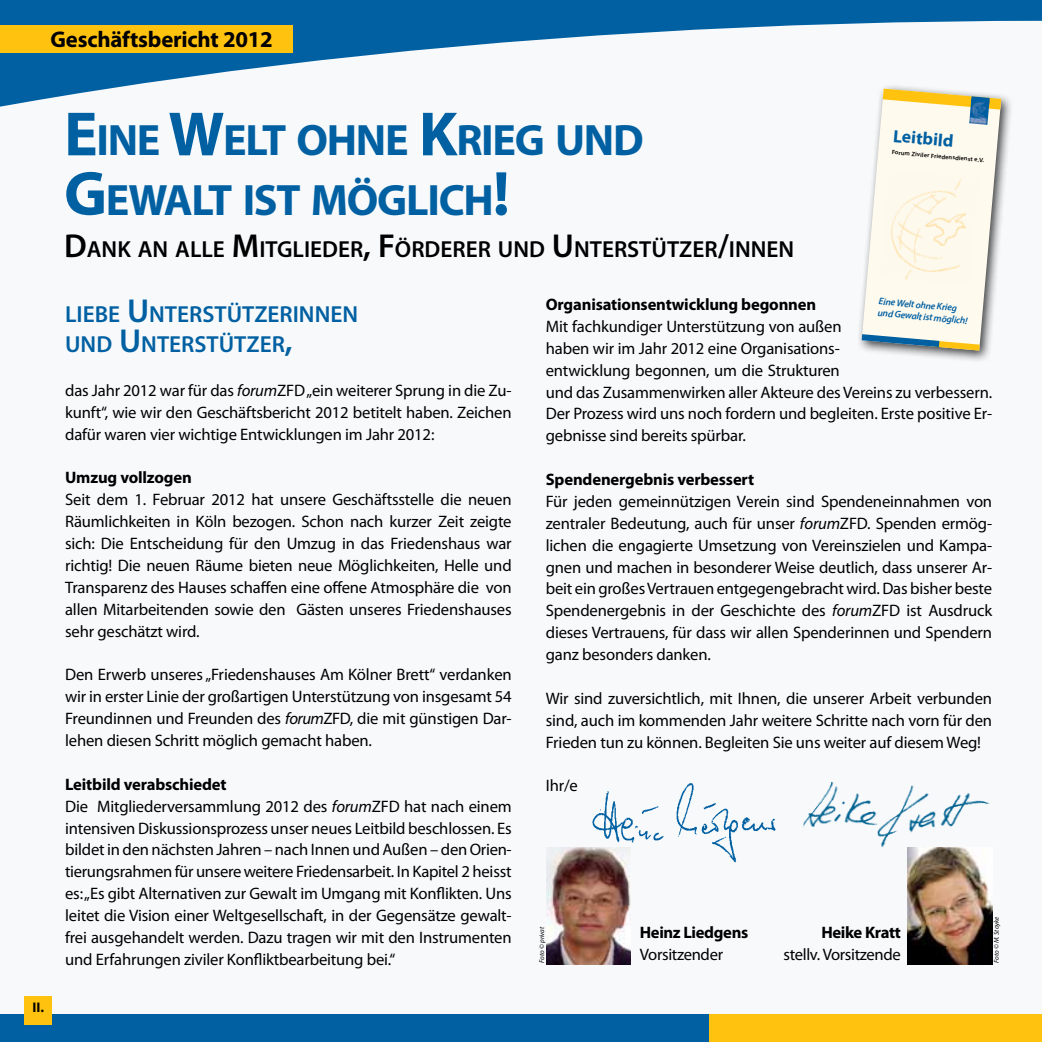
<style>
.page{position:relative;width:1042px;height:1042px;background:#0060a2}
.page>*{position:absolute;margin:0;border:0;box-sizing:border-box;transform-origin:0 0}
.t1{font:700 44.1px/59.5px "Myriad Pro";letter-spacing:-.03em;color:#0060a2}
.t2{font:600 23.28px "Myriad Pro";color:#000}
.t3{font:600 23.28px/29.8px "Myriad Pro";color:#0060a2}
.t4{font:700 22.75px "Myriad Pro";letter-spacing:-.01em;color:#000}
.t5{font:700 17.68px "Myriad Pro";color:#0060a2}
.t6{font:16.62px/21.9px "Myriad Pro";letter-spacing:-.01em;color:#000;text-align:justify}
.t7{font:700 16.62px "Myriad Pro";letter-spacing:-.01em;color:#000}
.t8{font:700 14px "Myriad Pro";color:#000}
.t9{font:italic 600 9.62px/11.5px "Myriad Pro";color:#0060a2}
.t10{font:italic 7px "Myriad Pro";color:#000}
.t11{font:600 6.3px "Myriad Pro";color:#000}
.s1{font-size:63px}
.s2{font-size:33.25px}
.s3{font-style:italic}
.s4{font-weight:700}
</style>
<div class="page">
<div style="left:0;top:21px;width:1042px;height:993px;background:#f7f9fb"></div>
<div style="left:0;top:25px;width:293px;height:28px;background:#ffc20e"></div>
<div style="left:25px;top:996px;width:27px;height:29px;background:#ffc20e"></div>
<div style="left:709px;top:1014px;width:333px;height:28px;background:#ffc20e"></div>
<img style="left:586px;top:779px;width:201px;height:86px">
<img style="left:802px;top:776px;width:189px;height:73px">
<img style="left:908px;top:847px;width:84px;height:117px">
<img style="left:546px;top:847px;width:85px;height:117px">
<svg style="left:539px;top:925px;width:7px;height:38px"></svg>
<svg style="left:993px;top:916px;width:8px;height:47px"></svg>
<div style="left:856px;top:83px;width:157px;height:280px;background:#000;opacity:.75"></div>
<svg style="left:861px;top:89px;width:140px;height:261px;background:#eae7d9"></svg>
<img style="left:880px;top:170px;width:98px;height:115px">
<h3 class="t4" style="left:50px;top:24px;width:224px">Geschäftsbericht 2012</h3>
<h1 class="t1" style="left:64px;top:109px;width:581px"><span class="s1">E</span>INE <span class="s1">W</span>ELT OHNE <span class="s1">K</span>RIEG UND<br><span class="s1">G</span>EWALT IST MÖGLICH<span class="s1">!</span></h1>
<h2 class="t2" style="left:64px;top:234px;width:731px"><span class="s2">D</span>ANK AN ALLE <span class="s2">M</span>ITGLIEDER<span class="s2">, F</span>ÖRDERER UND <span class="s2">U</span>NTERSTÜTZER<span class="s2">/</span>INNEN</h2>
<p class="t5" style="left:894px;top:124px;width:62px;rotate:5deg">Leitbild</p>
<p class="t11" style="left:892px;top:148px;width:94px;rotate:5deg">Forum Ziviler Friedensdienst e.V.</p>
<p class="t8" style="left:33px;top:998px;width:13px">II .</p>
<h2 class="t3" style="left:65px;top:299px;width:294px">LIEBE <span class="s2">U</span>NTERSTÜTZERINNEN<br>UND <span class="s2">U</span>NTERSTÜTZER<span class="s2">,</span></h2>
<p class="t6" style="left:65px;top:379px;width:448px">das Jahr 2012 war für das <span class="s3">forum</span>ZFD „ein weiterer Sprung in die Zu&shy;kunft“, wie wir den Geschäftsbericht 2012 betitelt haben. Zeichen dafür waren vier wichtige Entwicklungen im Jahr 2012:</p>
<p class="t7" style="left:65px;top:467px;width:128px">Umzug vollzogen</p>
<p class="t6" style="left:65px;top:488px;width:448px">Seit dem 1. Februar 2012 hat unsere Geschäftsstelle die neuen Räumlichkeiten in Köln bezogen. Schon nach kurzer Zeit zeigte sich: Die Entscheidung für den Umzug in das Friedenshaus war richtig! Die neuen Räume bieten neue Möglichkeiten, Helle und Transparenz des Hauses schaffen eine offene Atmosphäre die von allen Mitarbeitenden sowie den Gästen unseres Friedenshauses sehr geschätzt wird.</p>
<p class="t6" style="left:65px;top:663px;width:448px">Den Erwerb unseres „Friedenshauses Am Kölner Brett“ verdanken wir in erster Linie der großartigen Unterstützung von insgesamt 54<br>Freundinnen und Freunden des <span class="s3">forum</span>ZFD, die mit günstigen Dar&shy;lehen diesen Schritt möglich gemacht haben.</p>
<p class="t6" style="left:65px;top:773px;width:448px;text-align:left"><span class="s4">Leitbild verabschiedet<br></span>Die Mitgliederversammlung 2012 des <span class="s3">forum</span>ZFD hat nach einem intensiven Diskussionsprozess unser neues Leitbild beschlossen. Es bildet in den nächsten Jahren – nach Innen und Außen – den Orien&shy;tierungsrahmen für unsere weitere Friedensarbeit. In Kapitel 2 heisst es: „Es gibt Alternativen zur Gewalt im Umgang mit Konflikten. Uns leitet die Vision einer Weltgesellschaft, in der Gegensätze gewalt&shy;frei ausgehandelt werden. Dazu tragen wir mit den Instrumenten und Erfahrungen ziviler Konfliktbearbeitung bei.“</p>
<p class="t9" style="left:879px;top:295px;width:92px;rotate:5deg">Eine Welt ohne Krieg und Gewalt ist möglich!</p>
<p class="t7" style="left:546px;top:293px;width:272px">Organisationsentwicklung begonnen</p>
<p class="t6" style="left:546px;top:315px;width:448px;text-align:left">Mit fachkundiger Unterstützung von außen<br>haben wir im Jahr 2012 eine Organisations-<br>entwicklung begonnen, um die Strukturen<br>und das Zusammenwirken aller Akteure des Vereins zu verbessern.<br>Der Prozess wird uns noch fordern und begleiten. Erste positive Er&shy;gebnisse sind bereits spürbar.</p>
<p class="t7" style="left:546px;top:469px;width:210px">Spendenergebnis verbessert</p>
<p class="t6" style="left:546px;top:490px;width:448px">Für jeden gemeinnützigen Verein sind Spendeneinnahmen von zentraler Bedeutung, auch für unser <span class="s3">forum</span>ZFD. Spenden ermög&shy;lichen die engagierte Umsetzung von Vereinszielen und Kampa&shy;gnen und machen in besonderer Weise deutlich, dass unserer Ar&shy;beit ein großes Vertrauen entgegengebracht wird. Das bisher beste Spendenergebnis in der Geschichte des <span class="s3">forum</span>ZFD ist Ausdruck dieses Vertrauens, für dass wir allen Spenderinnen und Spendern ganz besonders danken.</p>
<p class="t6" style="left:546px;top:687px;width:448px">Wir sind zuversichtlich, mit Ihnen, die unserer Arbeit verbunden sind, auch im kommenden Jahr weitere Schritte nach vorn für den Frieden tun zu können. Begleiten Sie uns weiter auf diesem Weg!</p>
<p class="t6" style="left:546px;top:774px;width:34px">Ihr/e</p>
<p class="t10" style="left:537px;top:963px;width:38px;rotate:-90deg">Foto © privat</p>
<p class="t10" style="left:992px;top:963px;width:48px;rotate:-90deg">Foto © M. Stoyke</p>
<p class="t7" style="left:640px;top:922px;width:110px">Heinz Liedgens</p>
<p class="t6" style="left:640px;top:943px;width:85px">Vorsitzender</p>
<p class="t7" style="left:821px;top:922px;width:81px">Heike Kratt</p>
<p class="t6" style="left:783px;top:943px;width:119px">stellv. Vorsitzende</p>
</div>
